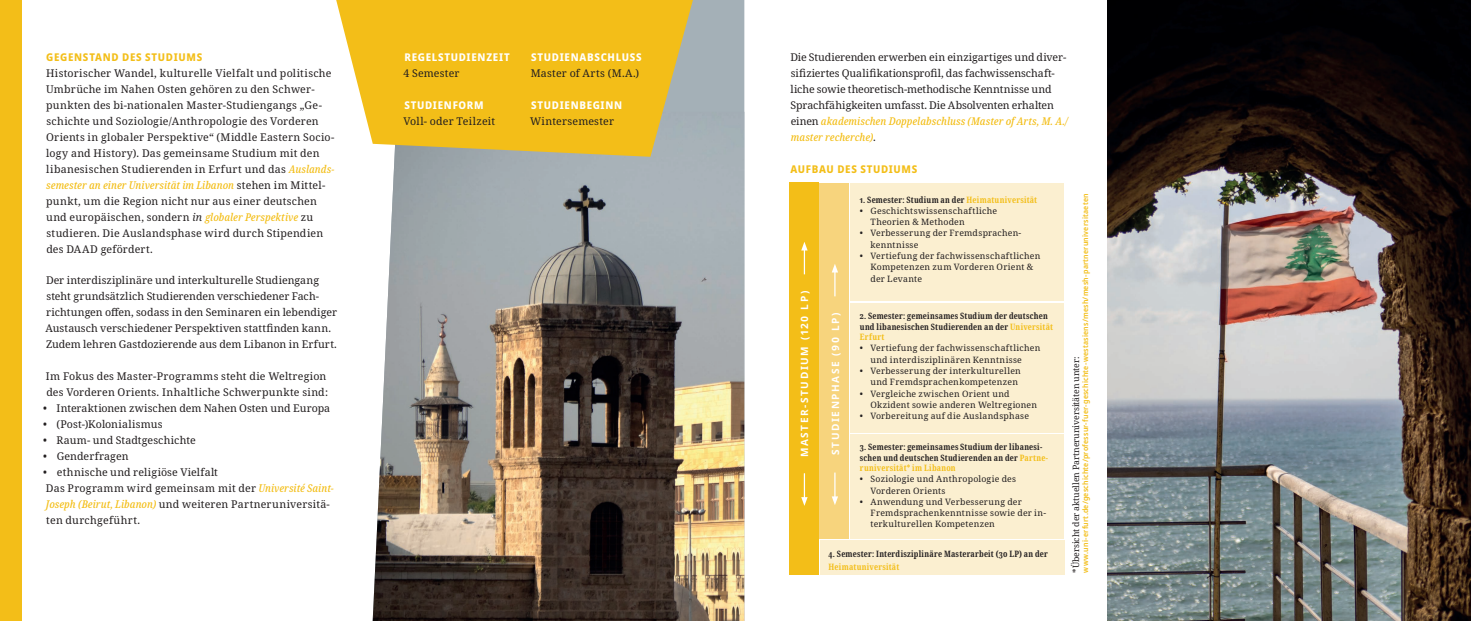
<style>
.page{position:relative;width:1471px;height:621px;background:#fff}
.page>*{position:absolute;margin:0;border:0;box-sizing:border-box;transform-origin:0 0}
.t1{font:10.62px/16px "Noto Serif";letter-spacing:.01em;color:#231f20}
.t2{font:10.62px/16px "Noto Serif";letter-spacing:-.01em;color:#231f20}
.t3{font:800 semi-condensed 10.62px "Noto Sans";letter-spacing:.065em;color:#fff}
.t4{font:800 semi-condensed 10.62px "Noto Sans";letter-spacing:.065em;color:#f3be18}
.t5{font:700 10px "Noto Sans";letter-spacing:.16em;color:#fff}
.t6{font:8.75px/11.2px "Noto Serif";letter-spacing:.025em;color:#231f20}
.t7{font:700 extra-condensed 8.75px/10.5px "Noto Serif";letter-spacing:.02em;color:#231f20}
.t8{font:8.75px "Noto Serif";letter-spacing:-.01em;color:#231f20}
.t9{font:700 extra-condensed 8.75px "Noto Serif";letter-spacing:.02em;color:#f3be18}
.t10{font:600 semi-condensed 7.5px "Noto Sans";letter-spacing:.025em;color:#f3be18}
.s1{font-weight:500;font-style:italic;font-stretch:condensed;color:#f3be18}
.s2{font-style:italic}
.s3{color:#f3be18}
</style>
<div class="page">
<div style="left:693px;top:0;width:51px;height:112px;background:#a4b0b7"></div>
<img style="left:373px;top:112px;width:371px;height:508px">
<div style="left:0;top:0;width:21px;height:620px;background:#f3be18"></div>
<svg style="left:336px;top:0;width:357px;height:157px;background:#edc134"></svg>
<img style="left:1107px;top:0;width:363px;height:620px">
<div style="left:789px;top:183px;width:29px;height:391px;background:#f3be18"></div>
<div style="left:819px;top:183px;width:30px;height:355px;background:#f7d47d"></div>
<div style="left:850px;top:183px;width:213px;height:118px;background:#fbefd0"></div>
<div style="left:850px;top:303px;width:213px;height:129px;background:#fbefd0"></div>
<div style="left:850px;top:434px;width:213px;height:104px;background:#fbefd0"></div>
<div style="left:819px;top:540px;width:245px;height:34px;background:#fbefd0"></div>
<svg style="left:801px;top:242px;width:6px;height:32px"></svg>
<svg style="left:801px;top:473px;width:6px;height:32px"></svg>
<svg style="left:831px;top:264px;width:7px;height:32px"></svg>
<svg style="left:831px;top:472px;width:7px;height:32px"></svg>
<p class="t4" style="left:46px;top:49px;width:158px">GEGENSTAND DES STUDIUMS</p>
<p class="t1" style="left:46px;top:65px;width:290px">Historischer Wandel, kulturelle Vielfalt und politische Umbrüche im Nahen Osten gehören zu den Schwer&shy;punkten des bi-nationalen Master-Studiengangs „Ge&shy;schichte und Soziologie/Anthropologie des Vorderen Orients in globaler Perspektive“ (Middle Eastern Socio&shy;logy and History). Das gemeinsame Studium mit den libanesischen Studierenden in Erfurt und das <span class="s1">Auslands&shy;semester an einer Universität im Libanon</span> stehen im Mittel&shy;punkt, um die Region nicht nur aus einer deutschen und europäischen, sondern <span class="s2">in</span> <span class="s1">globaler Perspektive</span> zu studieren. Die Auslandsphase wird durch Stipendien des DAAD gefördert.</p>
<p class="t1" style="left:45px;top:273px;width:293px">Der interdisziplinäre und interkulturelle Studiengang steht grundsätzlich Studierenden verschiedener Fach&shy;richtungen offen, sodass in den Seminaren ein lebendiger Austausch verschiedener Perspektiven stattfinden kann.<br>Zudem lehren Gastdozierende aus dem Libanon in Erfurt.</p>
<p class="t1" style="left:46px;top:368px;width:283px">Im Fokus des Master-Programms steht die Weltregion des Vorderen Orients. Inhaltliche Schwerpunkte sind:</p>
<p class="t1" style="left:43px;top:400px;width:288px">• Interaktionen zwischen dem Nahen Osten und Europa</p>
<p class="t1" style="left:43px;top:416px;width:121px">• (Post-)Kolonialismus</p>
<p class="t1" style="left:43px;top:432px;width:154px">• Raum- und Stadtgeschichte</p>
<p class="t1" style="left:43px;top:448px;width:87px">• Genderfragen</p>
<p class="t1" style="left:43px;top:464px;width:292px">• ethnische und religiöse Vielfalt<br>Das Programm wird gemeinsam mit der <span class="s1">Université Saint-Joseph (Beirut, Libanon)</span> und weiteren Partneruniversitä&shy;ten durchgeführt.</p>
<p class="t3" style="left:404px;top:49px;width:107px">REGELSTUDIENZEIT</p>
<p class="t1" style="left:403px;top:65px;width:58px">4 Semester</p>
<p class="t3" style="left:404px;top:97px;width:81px">STUDIENFORM</p>
<p class="t1" style="left:403px;top:113px;width:93px">Voll- oder Teilzeit</p>
<p class="t3" style="left:531px;top:49px;width:112px">STUDIENABSCHLUSS</p>
<p class="t1" style="left:531px;top:65px;width:110px">Master of Arts (M.A.)</p>
<p class="t3" style="left:531px;top:97px;width:92px">STUDIENBEGINN</p>
<p class="t1" style="left:530px;top:113px;width:85px">Wintersemester</p>
<p class="t2" style="left:790px;top:49px;width:279px">Die Studierenden erwerben ein einzigartiges und diver&shy;sifiziertes Qualifikationsprofil, das fachwissenschaft&shy;liche sowie theoretisch-methodische Kenntnisse und Sprachfähigkeiten umfasst. Die Absolventen erhalten einen <span class="s1">akademischen Doppelabschluss (Master of Arts, M. A./ master recherche)</span>.</p>
<p class="t4" style="left:790px;top:161px;width:128px">AUFBAU DES STUDIUMS</p>
<p class="t5" style="left:797px;top:457px;width:168px;rotate:-90deg">MASTER-STUDIUM (120 LP)</p>
<p class="t7" style="left:860px;top:194px;width:179px">1. Semester: Studium an der <span class="s3">Heimatuniversität</span></p>
<p class="t6" style="left:870px;top:205px;width:128px;text-indent:-11px">• Geschichtswissenschaftliche<br>Theorien &amp; Methoden</p>
<p class="t6" style="left:870px;top:228px;width:152px;text-indent:-11px">• Verbesserung der Fremdsprachen&shy;kenntnisse</p>
<p class="t6" style="left:870px;top:250px;width:171px;text-indent:-11px">• Vertiefung der fachwissenschaftlichen<br>Kompetenzen zum Vorderen Orient &amp; der Levante</p>
<p class="t7" style="left:860px;top:310px;width:195px">2. Semester: gemeinsames Studium der deutschen und libanesischen Studierenden an der <span class="s3">Universität<br>Erfurt</span></p>
<p class="t6" style="left:870px;top:342px;width:171px;text-indent:-11px">• Vertiefung der fachwissenschaftlichen und interdisziplinären Kenntnisse</p>
<p class="t6" style="left:870px;top:365px;width:152px;text-indent:-11px">• Verbesserung der interkulturellen und Fremdsprachenkompetenzen</p>
<p class="t6" style="left:870px;top:387px;width:168px;text-indent:-11px">• Vergleiche zwischen Orient und<br>Okzident sowie anderen Weltregionen</p>
<p class="t6" style="left:860px;top:410px;width:171px">• Vorbereitung auf die Auslandsphase</p>
<p class="t7" style="left:860px;top:441px;width:190px">3. Semester: gemeinsames Studium der libanesi&shy;schen und deutschen Studierenden an der <span class="s3">Partne&shy;runiversität* im Libanon</span></p>
<p class="t6" style="left:870px;top:473px;width:147px;text-indent:-11px">• Soziologie und Anthropologie des<br>Vorderen Orients</p>
<p class="t6" style="left:870px;top:496px;width:177px;text-indent:-11px">• Anwendung und Verbesserung der<br>Fremdsprachenkenntnisse sowie der in&shy;terkulturellen Kompetenzen</p>
<p class="t7" style="left:828px;top:548px;width:221px">4. Semester: Interdisziplinäre Masterarbeit (30 LP) an der</p>
<p class="t9" style="left:828px;top:559px;width:72px">Heimatuniversität</p>
<p class="t5" style="left:828px;top:454px;width:144px;rotate:-90deg">STUDIENPHASE (90 LP)</p>
<p class="t10" style="left:1080px;top:572px;width:380px;rotate:-90deg">www.uni-erfurt.de/geschichte/professur-fuer-geschichte-westasiens/mesh/mesh-partneruniversitaeten</p>
<p class="t8" style="left:1069px;top:572px;width:217px;rotate:-90deg">*Übersicht der aktuellen Partneruniversitäten unter:</p>
</div>
